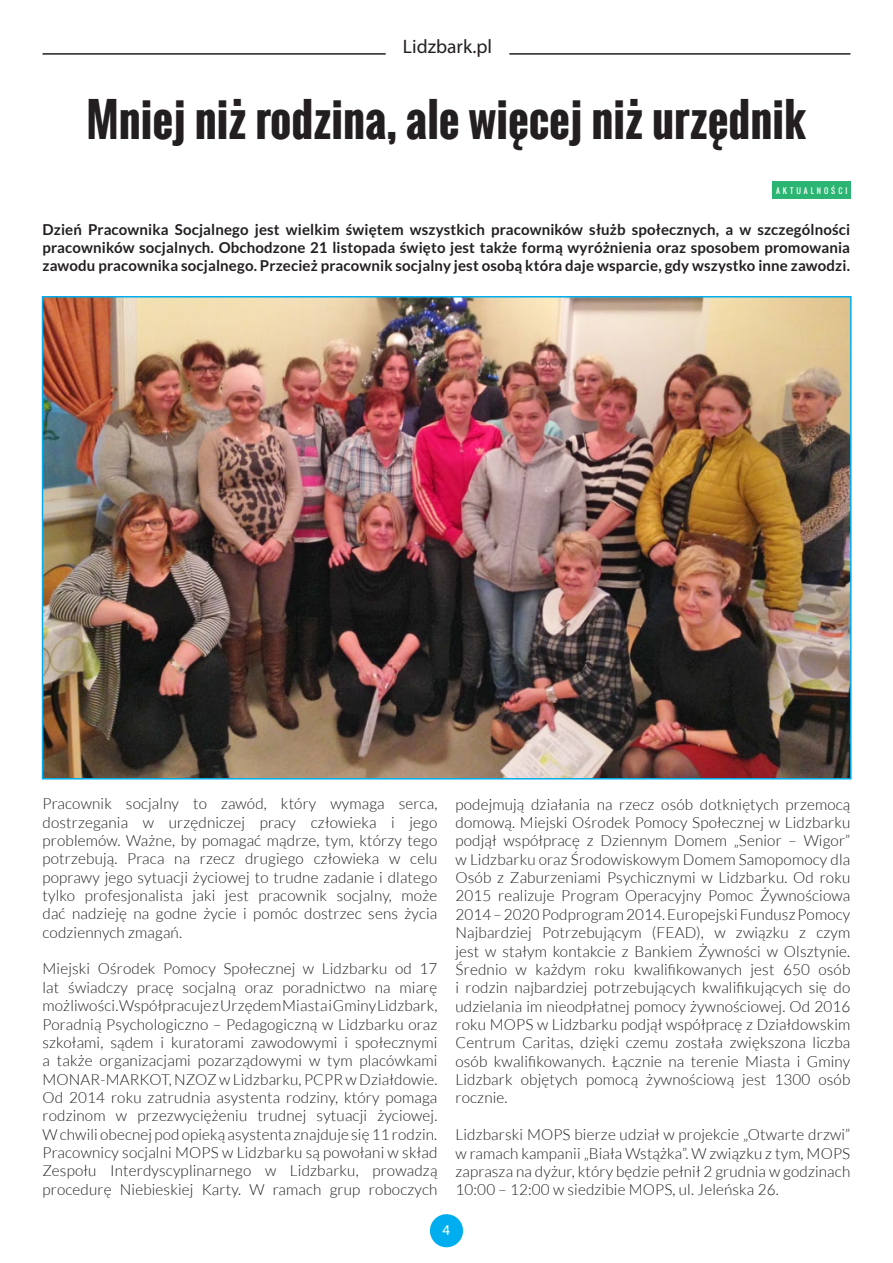
<style>
.page{position:relative;width:893px;height:1263px;background:#fff}
.page>*{position:absolute;margin:0;border:0;box-sizing:border-box;transform-origin:0 0}
.t1{font:700 45px "Oswald";color:#231f20}
.t2{font:19.5px "Myriad Pro";color:#231f20}
.t3{font:300 15.3px/18.3px "Lato";letter-spacing:.01em;color:#231f20;text-align:justify}
.t4{font:700 15px/18px "Lato";letter-spacing:.01em;color:#231f20;text-align:justify}
.t5{font:15px "Myriad Pro";color:#fff}
.t6{font:7.5px "Oswald";letter-spacing:.4em;color:#fff}
</style>
<div class="page">
<hr style="left:43px;top:53px;width:343px;height:2px;background:#231f20">
<hr style="left:509px;top:53px;width:341px;height:2px;background:#231f20">
<div style="left:430px;top:1214px;width:33px;height:33px;background:#00aeef;border-radius:50%"></div>
<div style="left:773px;top:181px;width:78px;height:18px;background:#2bb572"></div>
<img style="left:45px;top:299px;width:804px;height:477px">
<p class="t2" style="left:403px;top:34px;width:91px">Lidzbark.pl</p>
<h1 class="t1" style="left:87px;top:86px;width:721px">Mniej niż rodzina, ale więcej niż urzędnik</h1>
<p class="t6" style="left:776px;top:185px;width:73px">AKTUALNOŚCI</p>
<p class="t4" style="left:43px;top:221px;width:809px">Dzień Pracownika Socjalnego jest wielkim świętem wszystkich pracowników służb społecznych, a w szczególności pracowników socjalnych. Obchodzone 21 listopada święto jest także formą wyróżnienia oraz sposobem promowania zawodu pracownika socjalnego. Przecież pracownik socjalny jest osobą która daje wsparcie, gdy wszystko inne zawodzi.</p>
<p class="t3" style="left:43px;top:795px;width:396px">Pracownik socjalny to zawód, który wymaga serca, dostrzegania w urzędniczej pracy człowieka i jego problemów. Ważne, by pomagać mądrze, tym, którzy tego potrzebują. Praca na rzecz drugiego człowieka w celu poprawy jego sytuacji życiowej to trudne zadanie i dlatego tylko profesjonalista jaki jest pracownik socjalny, może dać nadzieję na godne życie i pomóc dostrzec sens życia codziennych zmagań.</p>
<p class="t3" style="left:43px;top:960px;width:396px">Miejski Ośrodek Pomocy Społecznej w Lidzbarku od 17 lat świadczy pracę socjalną oraz poradnictwo na miarę możliwości. Współpracuje z Urzędem Miasta i Gminy Lidzbark, Poradnią Psychologiczno – Pedagogiczną w Lidzbarku oraz szkołami, sądem i kuratorami zawodowymi i społecznymi a także organizacjami pozarządowymi w tym placówkami MONAR-MARKOT, NZOZ w Lidzbarku, PCPR w Działdowie.<br>Od 2014 roku zatrudnia asystenta rodziny, który pomaga rodzinom w przezwyciężeniu trudnej sytuacji życiowej.<br>W chwili obecnej pod opieką asystenta znajduje się 11 rodzin.<br>Pracownicy socjalni MOPS w Lidzbarku są powołani w skład Zespołu Interdyscyplinarnego w Lidzbarku, prowadzą procedurę Niebieskiej Karty. W ramach grup roboczych</p>
<p class="t3" style="left:455px;top:795px;width:396px">podejmują działania na rzecz osób dotkniętych przemocą domową. Miejski Ośrodek Pomocy Społecznej w Lidzbarku podjął współpracę z Dziennym Domem „Senior – Wigor” w Lidzbarku oraz Środowiskowym Domem Samopomocy dla Osób z Zaburzeniami Psychicznymi w Lidzbarku. Od roku 2015 realizuje Program Operacyjny Pomoc Żywnościowa 2014 – 2020 Podprogram 2014. Europejski Fundusz Pomocy Najbardziej Potrzebującym (FEAD), w związku z czym jest w stałym kontakcie z Bankiem Żywności w Olsztynie.<br>Średnio w każdym roku kwalifikowanych jest 650 osób i rodzin najbardziej potrzebujących kwalifikujących się do udzielania im nieodpłatnej pomocy żywnościowej. Od 2016 roku MOPS w Lidzbarku podjął współpracę z Działdowskim Centrum Caritas, dzięki czemu została zwiększona liczba osób kwalifikowanych. Łącznie na terenie Miasta i Gminy Lidzbark objętych pomocą żywnościową jest 1300 osób rocznie.</p>
<p class="t3" style="left:455px;top:1125px;width:396px">Lidzbarski MOPS bierze udział w projekcie „Otwarte drzwi” w ramach kampanii „Biała Wstążka”. W związku z tym, MOPS zaprasza na dyżur, który będzie pełnił 2 grudnia w godzinach 10:00 – 12:00 w siedzibie MOPS, ul. Jeleńska 26.</p>
<p class="t5" style="left:442px;top:1221px;width:9px">4</p>
</div>
